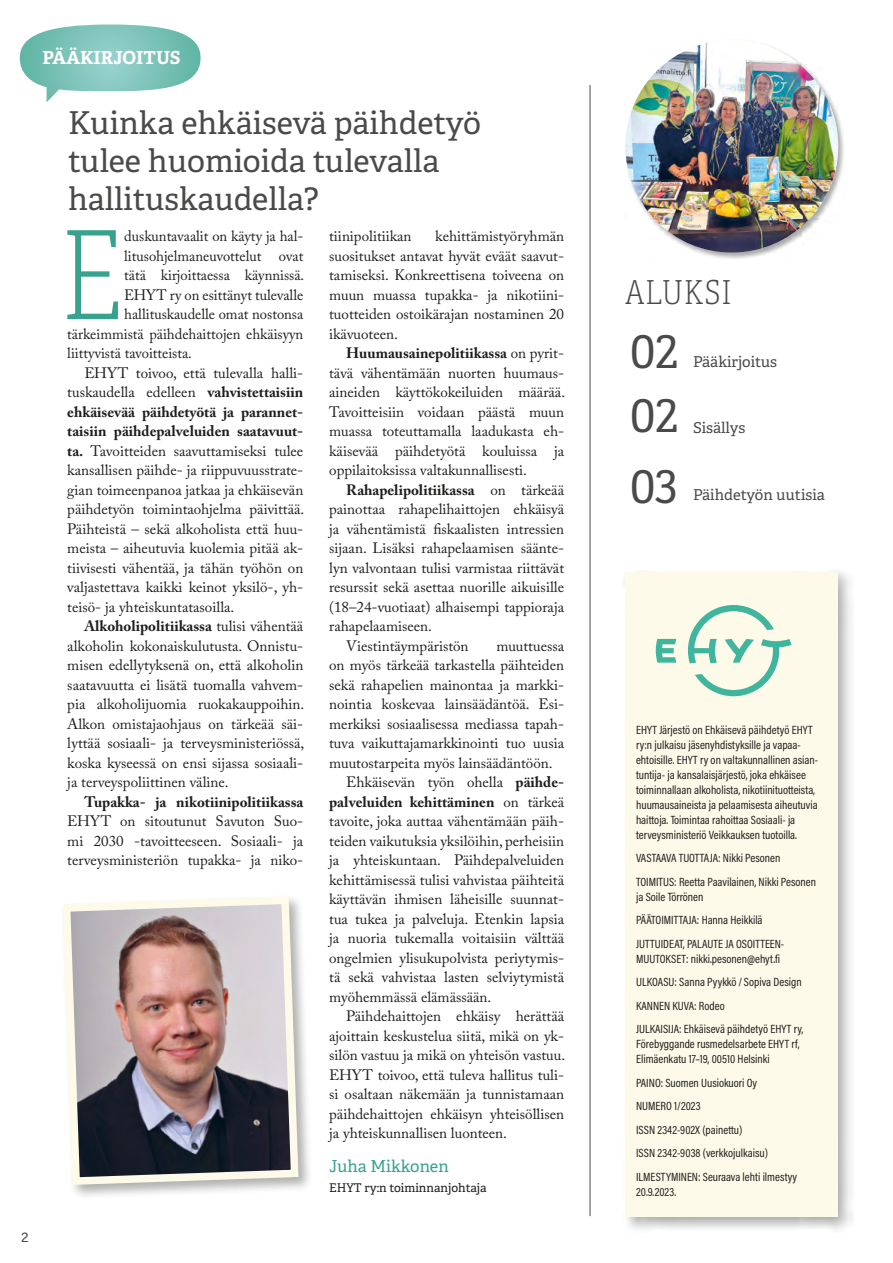
<style>
.page{position:relative;width:893px;height:1263px;background:#fff}
.page>*{position:absolute;margin:0;border:0;box-sizing:border-box;transform-origin:0 0}
.P_Anfang_caslon_tasa{font:122.7px "Adelle Condensed Th";color:#37a38e}
.Sisällys_numerot{font:45px "Adelle PE";color:#4a4a49}
.t1{font:33px "Adelle Condensed Th";letter-spacing:.025em;color:#4a4a49}
.H1_Pääkkärin_otsikko{font:31.5px/37.8px "Adelle PE";color:#4a4a49}
.kupla_12_valk{font:700 18px "Adelle PE";color:#fff}
.Kirjoittaja_big{font:16.5px "Adelle PE";color:#37a38e}
.P_caslon_TP_sisennet{font:15px/19.5px "Adobe Caslon Pro";color:#1d1d1b;text-align:justify}
.P_Anfang_caslon_tasa-2{font:15px "Adobe Caslon Pro";color:#1d1d1b}
.t2{font:15px "Adelle PE";color:#4a4a49}
.t3{font:13.5px "Acumin Pro";color:#4a4a49}
.Apinalaatikko{font:12px/15px "Acumin Pro Cond";color:#1d1d1b}
.KIRJOITTAJA___KUVAT{font:12px "Adelle PE";color:#1d1d1b}
.s1{font-weight:700}
</style>
<div class="page">
<div style="left:622px;top:569px;width:231px;height:663px;background:#1d1d1b;opacity:.35"></div>
<div style="left:625px;top:573px;width:213px;height:644px;background:#fefae9"></div>
<hr style="left:590px;top:85px;width:1px;height:1131px;background:#4a4a49">
<svg style="left:20px;top:24px;width:181px;height:78px"></svg>
<svg style="left:656px;top:639px;width:20px;height:24px"></svg>
<svg style="left:688px;top:605px;width:104px;height:91px"></svg>
<div style="left:625px;top:39px;width:220px;height:221px;background:#1d1d1b;opacity:.38"></div>
<img style="left:625px;top:40px;width:213px;height:213px;border-radius:106px">
<div style="left:60px;top:893px;width:253px;height:307px;background:#1d1d1b;opacity:.35"></div>
<img style="left:60px;top:893px;width:242px;height:296px">
<p class="kupla_12_valk" style="left:42px;top:44px;width:139px">PÄÄKIRJOITUS</p>
<p class="t3" style="left:21px;top:1228px;width:9px">2</p>
<h1 class="H1_Pääkkärin_otsikko" style="left:68px;top:103px;width:415px">Kuinka ehkäisevä päihdetyö tulee huomioida tulevalla hallituskaudella?</h1>
<p class="P_Anfang_caslon_tasa" style="left:60px;top:190px;width:66px">E</p>
<p class="P_Anfang_caslon_tasa-2" style="left:124px;top:227px;width:181px">duskuntavaalit on käyty ja hal-</p>
<p class="P_caslon_TP_sisennet" style="left:329px;top:226px;width:236px;text-indent:106px">kehittämistyöryhmän suositukset antavat hyvät eväät saavut&shy;tamiseksi. Konkreettisena toiveena on muun muassa tupakka- ja nikotiini&shy;tuotteiden ostoikärajan nostaminen 20 ikävuoteen.</p>
<p class="P_caslon_TP_sisennet" style="left:329px;top:343px;width:237px;text-align:left;text-indent:17px"><span class="s1">Huumausainepolitiikassa</span> on pyrit&shy;tävä vähentämään nuorten huumaus&shy;aineiden käyttökokeiluiden määrää.<br>Tavoitteisiin voidaan päästä muun muassa toteuttamalla laadukasta eh&shy;käisevää päihdetyötä kouluissa ja oppilaitoksissa valtakunnallisesti.</p>
<p class="P_caslon_TP_sisennet" style="left:329px;top:480px;width:236px;text-indent:17px"><span class="s1">Rahapelipolitiikassa</span> on tärkeää painottaa rahapelihaittojen ehkäisyä ja vähentämistä fiskaalisten intressien sijaan. Lisäksi rahapelaamisen säänte&shy;lyn valvontaan tulisi varmistaa riittävät resurssit sekä asettaa nuorille aikuisille (18–24-vuotiaat) alhaisempi tappioraja rahapelaamiseen.</p>
<p class="P_caslon_TP_sisennet" style="left:346px;top:636px;width:124px">Viestintäympäristön</p>
<p class="P_caslon_TP_sisennet" style="left:329px;top:226px;width:84px">tiinipolitiikan</p>
<p class="P_Anfang_caslon_tasa-2" style="left:124px;top:247px;width:181px">litusohjelmaneuvottelut ovat</p>
<p class="P_Anfang_caslon_tasa-2" style="left:124px;top:266px;width:182px">tätä kirjoittaessa käynnissä.</p>
<p class="P_Anfang_caslon_tasa-2" style="left:124px;top:286px;width:181px">EHYT ry on esittänyt tulevalle</p>
<p class="P_Anfang_caslon_tasa-2" style="left:124px;top:305px;width:181px">hallituskaudelle omat nostonsa</p>
<p class="P_Anfang_caslon_tasa-2" style="left:67px;top:325px;width:237px">tärkeimmistä päihdehaittojen ehkäisyyn</p>
<p class="P_Anfang_caslon_tasa-2" style="left:67px;top:344px;width:126px">liittyvistä tavoitteista.</p>
<p class="P_caslon_TP_sisennet" style="left:67px;top:363px;width:239px;text-indent:17px">EHYT toivoo, että tulevalla halli&shy;tuskaudella edelleen <span class="s1">vahvistettaisiin ehkäisevää päihdetyötä ja parannet&shy;taisiin päihdepalveluiden saatavuut&shy;ta.</span> Tavoitteiden saavuttamiseksi tulee kansallisen päihde- ja riippuvuusstrate&shy;gian toimeenpanoa jatkaa ja ehkäisevän päihdetyön toimintaohjelma päivittää.<br>Päihteistä – sekä alkoholista että huu&shy;meista – aiheutuvia kuolemia pitää ak&shy;tiivisesti vähentää, ja tähän työhön on valjastettava kaikki keinot yksilö-, yh&shy;teisö- ja yhteiskuntatasoilla.</p>
<p class="P_caslon_TP_sisennet" style="left:67px;top:616px;width:239px;text-indent:17px"><span class="s1">Alkoholipolitiikassa</span> tulisi vähentää alkoholin kokonaiskulutusta. Onnistu&shy;misen edellytyksenä on, että alkoholin saatavuutta ei lisätä tuomalla vahvem&shy;pia alkoholijuomia ruokakauppoihin.<br>Alkon omistajaohjaus on tärkeää säi&shy;lyttää sosiaali- ja terveysministeriössä, koska kyseessä on ensi sijassa sosiaali&shy;ja terveyspoliittinen väline.</p>
<p class="P_caslon_TP_sisennet" style="left:67px;top:792px;width:237px;text-indent:17px"><span class="s1">Tupakka- ja nikotiinipolitiikassa </span>EHYT on sitoutunut Savuton Suo&shy;mi 2030 -tavoitteeseen. Sosiaali- ja terveysministeriön tupakka- ja niko-</p>
<p class="P_caslon_TP_sisennet" style="left:329px;top:636px;width:236px;text-indent:167px">muuttuessa on myös tärkeää tarkastella päihteiden sekä rahapelien mainontaa ja markki&shy;nointia koskevaa lainsäädäntöä. Esi&shy;merkiksi sosiaalisessa mediassa tapah&shy;tuva vaikuttajamarkkinointi tuo uusia muutostarpeita myös lainsäädäntöön.</p>
<p class="P_caslon_TP_sisennet" style="left:329px;top:772px;width:236px;text-indent:17px">Ehkäisevän työn ohella <span class="s1">päihde&shy;palveluiden kehittäminen</span> on tärkeä tavoite, joka auttaa vähentämään päih&shy;teiden vaikutuksia yksilöihin, perheisiin ja yhteiskuntaan. Päihdepalveluiden kehittämisessä tulisi vahvistaa päihteitä käyttävän ihmisen läheisille suunnat&shy;tua tukea ja palveluja. Etenkin lapsia ja nuoria tukemalla voitaisiin välttää ongelmien ylisukupolvista periytymis&shy;tä sekä vahvistaa lasten selviytymistä myöhemmässä elämässään.</p>
<p class="P_caslon_TP_sisennet" style="left:329px;top:1006px;width:237px;text-indent:17px">Päihdehaittojen ehkäisy herättää ajoittain keskustelua siitä, mikä on yk&shy;silön vastuu ja mikä on yhteisön vastuu.<br>EHYT toivoo, että tuleva hallitus tuli&shy;si osaltaan näkemään ja tunnistamaan päihdehaittojen ehkäisyn yhteisöllisen ja yhteiskunnallisen luonteen.</p>
<p class="Kirjoittaja_big" style="left:329px;top:1154px;width:121px">Juha Mikkonen</p>
<p class="KIRJOITTAJA___KUVAT" style="left:329px;top:1179px;width:159px">EHYT ry:n toiminnanjohtaja</p>
<p class="t1" style="left:625px;top:270px;width:108px">ALUKSI</p>
<p class="Sisällys_numerot" style="left:630px;top:319px;width:49px">02</p>
<p class="t2" style="left:693px;top:351px;width:86px">Pääkirjoitus</p>
<h2 class="Sisällys_numerot" style="left:630px;top:383px;width:49px">02</h2>
<h2 class="Sisällys_numerot" style="left:630px;top:454px;width:49px">03</h2>
<p class="t2" style="left:693px;top:417px;width:54px">Sisällys</p>
<p class="t2" style="left:693px;top:484px;width:133px">Päihdetyön uutisia</p>
<p class="Apinalaatikko" style="left:636px;top:722px;width:183px">EHYT Järjestö on Ehkäisevä päihdetyö EHYT ry:n julkaisu jäsenyhdistyksille ja vapaa&shy;ehtoisille. EHYT ry on valtakunnallinen asian&shy;tuntija- ja kansalaisjärjestö, joka ehkäisee toiminnallaan alkoholista, nikotiinituotteista, huumausaineista ja pelaamisesta aiheutuvia haittoja. Toimintaa rahoittaa Sosiaali- ja terveysministeriö Veikkauksen tuotoilla.</p>
<p class="Apinalaatikko" style="left:636px;top:850px;width:146px">VASTAAVA TUOTTAJA: Nikki Pesonen</p>
<p class="Apinalaatikko" style="left:636px;top:874px;width:182px">TOIMITUS: Reetta Paavilainen, Nikki Pesonen ja Soile Törrönen</p>
<p class="Apinalaatikko" style="left:636px;top:912px;width:128px">PÄÄTOIMITTAJA: Hanna Heikkilä</p>
<p class="Apinalaatikko" style="left:636px;top:936px;width:149px">JUTTUIDEAT, PALAUTE JA OSOITTEEN-<br>MUUTOKSET: nikki.pesonen@ehyt.fi</p>
<p class="Apinalaatikko" style="left:636px;top:974px;width:167px">ULKOASU: Sanna Pyykkö / Sopiva Design</p>
<p class="Apinalaatikko" style="left:636px;top:998px;width:90px">KANNEN KUVA: Rodeo</p>
<p class="Apinalaatikko" style="left:636px;top:1021px;width:169px">JULKAISIJA: Ehkäisevä päihdetyö EHYT ry,<br>Förebyggande rusmedelsarbete EHYT rf,<br>Elimäenkatu 17–19, 00510 Helsinki</p>
<p class="Apinalaatikko" style="left:636px;top:1075px;width:123px">PAINO: Suomen Uusiokuori Oy</p>
<p class="Apinalaatikko" style="left:636px;top:1098px;width:66px">NUMERO 1/2023</p>
<p class="Apinalaatikko" style="left:636px;top:1122px;width:108px">ISSN 2342-902X (painettu)</p>
<p class="Apinalaatikko" style="left:636px;top:1145px;width:133px">ISSN 2342-9038 (verkkojulkaisu)</p>
<p class="Apinalaatikko" style="left:636px;top:1169px;width:162px">ILMESTYMINEN: Seuraava lehti ilmestyy<br>20.9.2023.</p>
</div>
